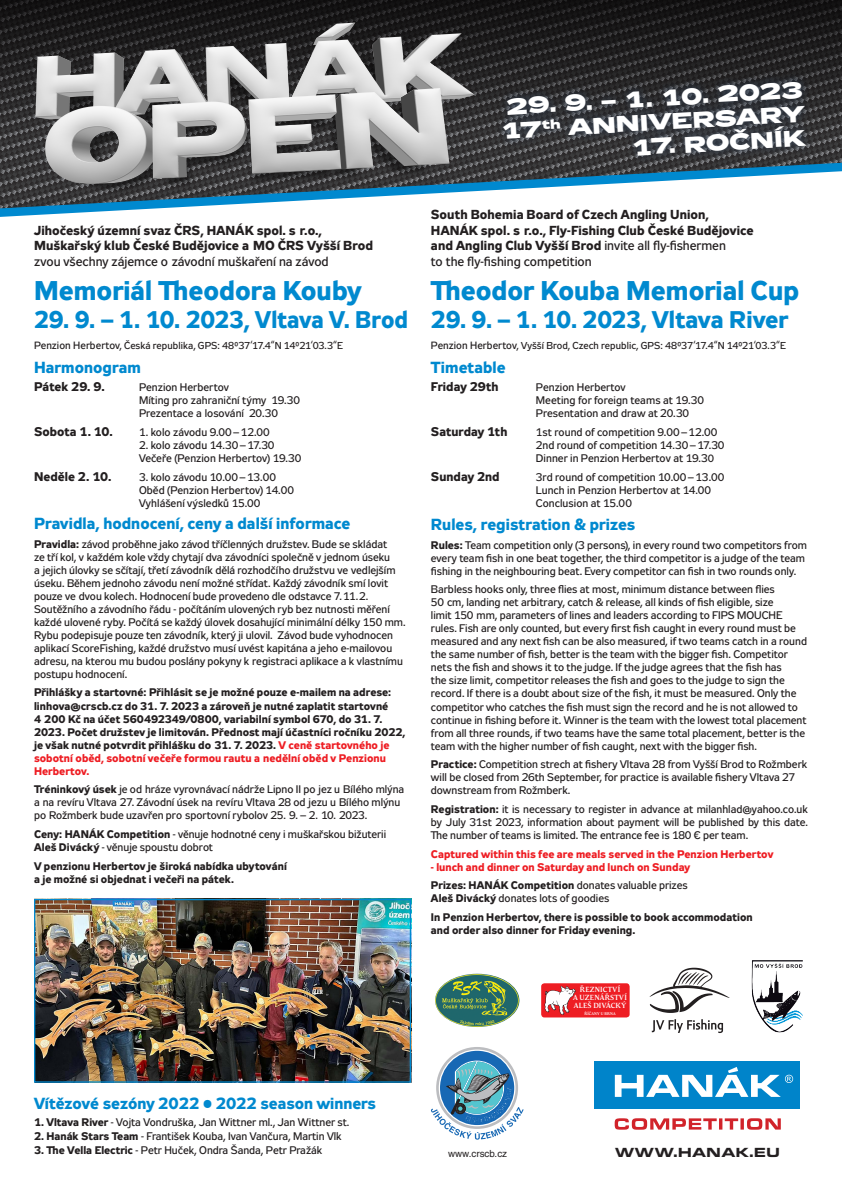
<style>
.page{position:relative;width:842px;height:1191px;background:#fff}
.page>*{position:absolute;margin:0;border:0;box-sizing:border-box;transform-origin:0 0}
.t1{font:700 27px "Zeppelin 32";color:#0089cf}
.t2{font:700 24px "Zeppelin 32";color:#0089cf;scale:.96 1}
.t3{font:700 22.5px/24px "Zeppelin 43";color:#fff}
.t4{font:700 16px "Zeppelin 32";letter-spacing:.005em;color:#0089cf}
.t5{font:900 expanded 13.7px "Eurostile TCE";color:#231f20}
.t6{font:700 13px/15.6px "Zeppelin 32";letter-spacing:.01em;color:#231f20}
.t7{font:13px "Zeppelin 32";color:#231f20}
.t8{font:700 12.5px "Zeppelin 32";letter-spacing:.005em;color:#231f20}
.t9{font:11px/13px "Zeppelin 32";color:#231f20}
.t10{font:700 11px/13px "Zeppelin 32";letter-spacing:.005em;color:#231f20}
.t11{font:700 11px/18.7px "Zeppelin 32";letter-spacing:.005em;color:#ee1d23}
.t12{font:10px "Zeppelin 32";letter-spacing:.01em;color:#231f20}
.t13{font:9.8px "Helvetica CE";color:#231f20}
.t14{font:700 7.3px/8.1px "Andulka Book Pro";letter-spacing:.03em;color:#fff;text-align:center}
.t15{font:700 4px "Andulka Book Pro";letter-spacing:.045em;color:#fff}
.s1{font-size:10.5px}
.s2{font-weight:700}
.s3{color:#ee1d23}
.s4{font-weight:400}
.s5{color:#231f20}
.s6{font-weight:400;color:#231f20}
</style>
<div class="page">
<img style="left:36px;top:901px;width:373px;height:179px">
<div style="left:34px;top:899px;width:377px;height:183px;border:1px solid #0089cf"></div>
<svg style="left:0;top:208px;width:164px;height:9px"></svg>
<img style="left:0;top:169px;width:842px;height:39px">
<svg style="left:0;top:0;width:842px;height:169px;background:#232325"></svg>
<img style="left:30px;top:9px;width:448px;height:190px">
<div style="left:495px;top:72px;width:319px;height:92px;background:#36475d;opacity:.8"></div>
<svg style="left:615px;top:1118px;width:166px;height:11px"></svg>
<div style="left:594px;top:1061px;width:206px;height:48px;background:#0084ca"></div>
<svg style="left:615px;top:1067px;width:178px;height:29px"></svg>
<img style="left:435px;top:973px;width:84px;height:54px">
<svg style="left:751px;top:964px;width:32px;height:69px"></svg>
<img style="left:752px;top:960px;width:51px;height:72px">
<div style="left:541px;top:983px;width:89px;height:34px;background:#ee1d23;border-radius:3px"></div>
<svg style="left:544px;top:986px;width:32px;height:28px"></svg>
<svg style="left:436px;top:1047px;width:82px;height:81px"></svg>
<div style="left:440px;top:1050px;width:74px;height:75px;background:#1768b4;border-radius:50%"></div>
<svg style="left:431px;top:1060px;width:93px;height:79px"></svg>
<svg style="left:649px;top:967px;width:81px;height:46px"></svg>
<svg style="left:652px;top:1019px;width:71px;height:14px"></svg>
<p class="t6" style="left:34px;top:222px;width:341px">Jihočeský územní svaz ČRS, HANÁK spol. s r.o.,<br>Muškařský klub České Budějovice a MO ČRS Vyšší Brod</p>
<p class="t7" style="left:34px;top:254px;width:296px">zvou všechny zájemce o závodní muškaření na závod</p>
<h1 class="t1" style="left:34px;top:275px;width:329px">Memoriál Theodora Kouby</h1>
<h2 class="t2" style="left:34px;top:305px;width:391px">29. 9. – 1. 10. 2023, Vltava V. Brod</h2>
<p class="t12" style="left:34px;top:340px;width:310px"><span class="s1">Penzion Herbertov</span>, Česká republika, GPS: 48°37‘17.4“N 14°21‘03.3“E</p>
<h3 class="t4" style="left:34px;top:358px;width:108px">Harmonogram</h3>
<p class="t8" style="left:34px;top:379px;width:72px">Pátek 29. 9.</p>
<p class="t9" style="left:139px;top:381px;width:163px">Penzion Herbertov<br>Míting pro zahraniční týmy 19.30<br>Prezentace a losování 20.30</p>
<p class="t8" style="left:34px;top:424px;width:80px">Sobota 1. 10.</p>
<p class="t9" style="left:139px;top:426px;width:132px">1. kolo závodu 9.00–12.00</p>
<p class="t9" style="left:139px;top:439px;width:164px">2. kolo závodu 14.30–17.30<br>Večeře (Penzion Herbertov) 19.30</p>
<p class="t8" style="left:34px;top:469px;width:79px">Neděle 2. 10.</p>
<p class="t9" style="left:139px;top:470px;width:156px">3. kolo závodu 10.00–13.00<br>Oběd (Penzion Herbertov) 14.00<br>Vyhlášení výsledků 15.00</p>
<h3 class="t4" style="left:34px;top:514px;width:318px">Pravidla, hodnocení, ceny a další informace</h3>
<p class="t9" style="left:34px;top:537px;width:373px"><span class="s2">Pravidla:</span> závod proběhne jako závod tříčlenných družstev. Bude se skládat<br>ze tří kol, v každém kole vždy chytají dva závodníci společně v jednom úseku<br>a jejich úlovky se sčítají, třetí závodník dělá rozhodčího družstvu ve vedlejším úseku. Během jednoho závodu není možné střídat. Každý závodník smí lovit pouze ve dvou kolech. Hodnocení bude provedeno dle odstavce 7.11.2.<br>Soutěžního a závodního řádu - počítáním ulovených ryb bez nutnosti měření každé ulovené ryby. Počítá se každý úlovek dosahující minimální délky 150 mm.<br>Rybu podepisuje pouze ten závodník, který ji ulovil. Závod bude vyhodnocen aplikací ScoreFishing, každé družstvo musí uvést kapitána a jeho e-mailovou adresu, na kterou mu budou poslány pokyny k registraci aplikace a k vlastnímu postupu hodnocení.</p>
<p class="t10" style="left:34px;top:686px;width:373px">Přihlášky a startovné: Přihlásit se je možné pouze e-mailem na adrese: linhova@crscb.cz do 31. 7. 2023 a zároveň je nutné zaplatit startovné<br>4 200 Kč na účet 560492349/0800, variabilní symbol 670, do 31. 7.<br>2023. Počet družstev je limitován. Přednost mají účastníci ročníku 2022, je však nutné potvrdit přihlášku do 31. 7. 2023. <span class="s3">V ceně startovného je sobotní oběd, sobotní večeře formou rautu a nedělní oběd v Penzionu Herbertov.</span></p>
<p class="t9" style="left:34px;top:783px;width:372px"><span class="s2">Tréninkový úsek</span> je od hráze vyrovnávací nádrže Lipno II po jez u Bílého mlýna a na revíru Vltava 27. Závodní úsek na revíru Vltava 28 od jezu u Bílého mlýnu po Rožmberk bude uzavřen pro sportovní rybolov 25. 9. – 2. 10. 2023.</p>
<p class="t9" style="left:34px;top:827px;width:354px"><span class="s2">Ceny: HANÁK Competition</span> - věnuje hodnotné ceny i muškařskou bižuterii<br><span class="s2">Aleš Divácký</span> - věnuje spoustu dobrot</p>
<p class="t10" style="left:34px;top:859px;width:254px">V penzionu Herbertov je široká nabídka ubytování a je možné si objednat i večeři na pátek.</p>
<h3 class="t3" style="left:499px;top:94px;width:305px;text-indent:7px;rotate:-3deg">29. 9. – 1. 10. 2023<br>17<sup>th</sup> ANNIVER SARY</h3>
<h3 class="t3" style="left:631px;top:135px;width:176px;rotate:-3deg">17. RO ČNÍK</h3>
<p class="t6" style="left:431px;top:207px;width:324px">South Bohemia Board of Czech Angling Union, HANÁK spol. s r.o., Fly-Fishing Club České Budějovice and Angling Club Vyšší Brod <span class="s4">invite all fly-fishermen<br>to the fly-fishing competition</span></p>
<h1 class="t1" style="left:431px;top:275px;width:370px">Theodor Kouba Memorial Cup</h1>
<h2 class="t2" style="left:431px;top:305px;width:374px">29. 9. – 1. 10. 2023, Vltava River</h2>
<p class="t12" style="left:431px;top:340px;width:356px"><span class="s1">Penzion Herbertov</span>, Vyšší Brod, Czech republic, GPS: 48°37‘17.4“N 14°21‘03.3“E</p>
<h3 class="t4" style="left:431px;top:358px;width:76px">Timetable</h3>
<p class="t8" style="left:431px;top:379px;width:69px">Friday 29th</p>
<p class="t9" style="left:536px;top:381px;width:170px">Penzion Herbertov<br>Meeting for foreign teams at 19.30<br>Presentation and draw at 20.30</p>
<p class="t8" style="left:431px;top:424px;width:78px">Saturday 1th</p>
<p class="t9" style="left:536px;top:426px;width:190px">1st round of competition 9.00–12.00<br>2nd round of competition 14.30–17.30<br>Dinner in Penzion Herbertov at 19.3<span class="s1">0</span></p>
<p class="t8" style="left:431px;top:469px;width:70px">Sunday 2nd</p>
<p class="t9" style="left:536px;top:470px;width:190px">3rd round of competition 10.00–13.00<br>Lunch in Penzion Herbertov at 14.00<br>Conclusion at 15.00</p>
<h3 class="t4" style="left:431px;top:515px;width:206px">Rules, registration &amp; prizes</h3>
<p class="t9" style="left:431px;top:538px;width:378px"><span class="s2">Rules:</span> Team competition only (3 persons), in every round two competitors from every team fish in one beat together, the third competitor is a judge of the team fishing in the neighbouring beat. Every competitor can fish in two rounds only.</p>
<p class="t9" style="left:431px;top:583px;width:378px">Barbless hooks only, three flies at most, minimum distance between flies<br>50 cm, landing net arbitrary, catch &amp; release, all kinds of fish eligible, size<br>limit 150 mm, parameters of lines and leaders according to FIPS MOUCHE rules. Fish are only counted, but every first fish caught in every round must be measured and any next fish can be also measured, if two teams catch in a round the same number of fish, better is the team with the bigger fish. Competitor nets the fish and shows it to the judge. If the judge agrees that the fish has<br>the size limit, competitor releases the fish and goes to the judge to sign the record. If there is a doubt about size of the fish, it must be measured. Only the competitor who catches the fish must sign the record and he is not allowed to continue in fishing before it. Winner is the team with the lowest total placement from all three rounds, if two teams have the same total placement, better is the team with the higher number of fish caught, next with the bigger fish.</p>
<p class="t9" style="left:431px;top:758px;width:378px"><span class="s2">Practice:</span> Competition strech at fishery Vltava 28 from Vyšší Brod to Rožmberk will be closed from 26th September, for practice is available fishery Vltava 27 downstream from Rožmberk.</p>
<p class="t9" style="left:431px;top:802px;width:379px;text-align:justify"><span class="s2">Registration:</span> it is necessary to register in advance at milanhlad@yahoo.co.uk by July 31st 2023, information about payment will be published by this date.<br>The number of teams is limited. The entrance fee is 180 € per team.</p>
<p class="t11" style="left:431px;top:844px;width:344px">Captured within this fee are meals served in the Penzion Herbertov</p>
<p class="t11" style="left:431px;top:857px;width:261px">- lunch and dinner on Saturday and lunch on Sunday<br><span class="s5">Prizes: HANÁK Competition</span> <span class="s6">donates valuable prizes</span></p>
<p class="t10" style="left:431px;top:889px;width:323px;line-height:18.7px">Aleš Divácký <span class="s4">donates lots of goodies<br></span>In Penzion Herbertov, there is possible to book accommodation</p>
<p class="t10" style="left:431px;top:923px;width:206px">and order also dinner for Friday evening.</p>
<p class="t14" style="left:573px;top:985px;width:55px">ŘEZNICTVÍ<br>A UZENÁŘSTVÍ<br>ALEŠ DIVÁCKÝ</p>
<p class="t15" style="left:584px;top:1010px;width:33px">ŘÍČANY U BRNA</p>
<h3 class="t4" style="left:34px;top:1094px;width:344px">Vítězové sezóny 2022 • 2022 season winners</h3>
<p class="t9" style="left:34px;top:1115px;width:317px"><span class="s2">1. Vltava River</span> - Vojta Vondruška, Jan Wittner ml., Jan Wittner st.</p>
<p class="t9" style="left:34px;top:1129px;width:309px"><span class="s2">2. Hanák Stars Team</span> - František Kouba, Ivan Vančura, Martin Vlk</p>
<p class="t9" style="left:34px;top:1143px;width:290px"><span class="s2">3. The Vella Electric</span> - Petr Huček, Ondra Šanda, Petr Pražák</p>
<p class="t13" style="left:448px;top:1148px;width:61px">www.crscb.cz</p>
<p class="t5" style="left:615px;top:1144px;width:167px">WWW.HANAK.EU</p>
</div>
